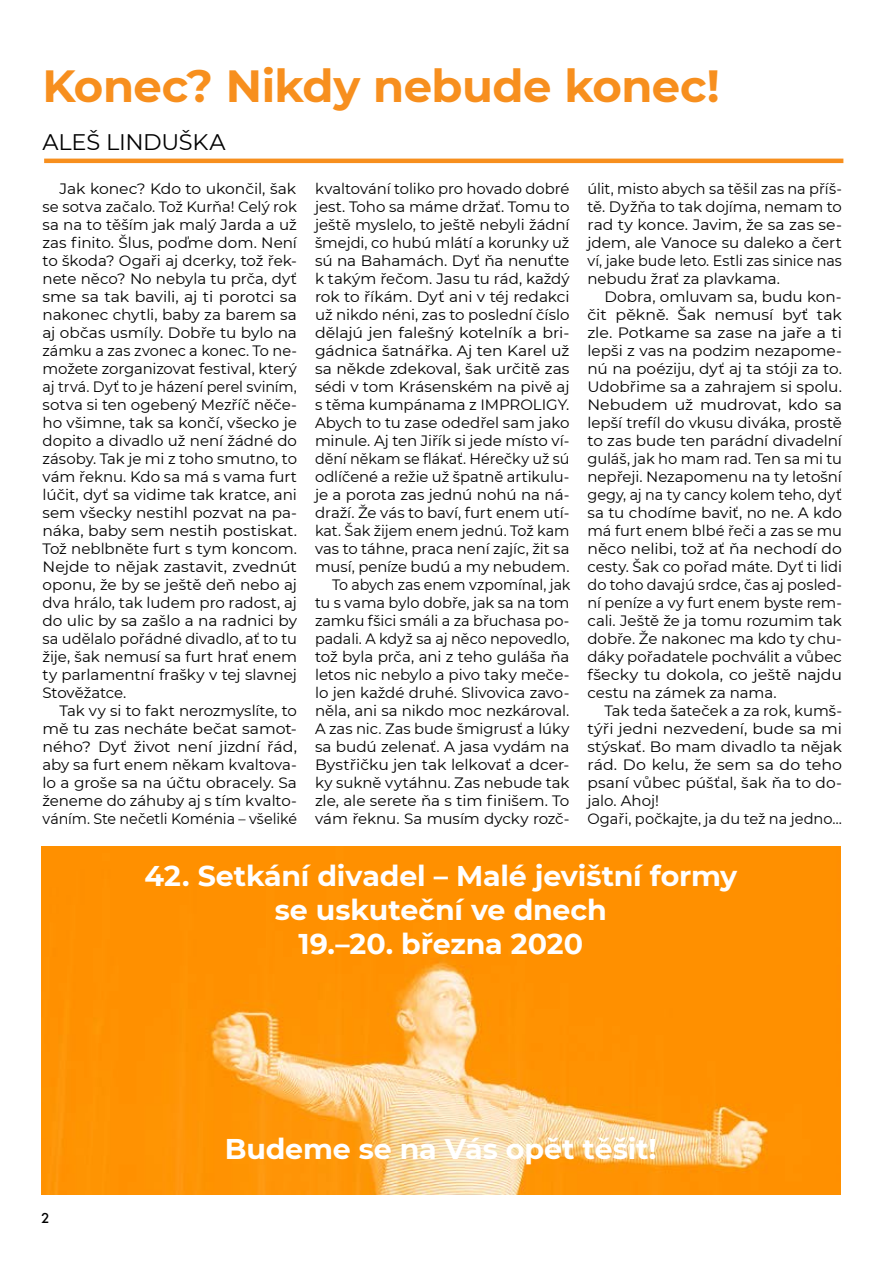
<style>
.page{position:relative;width:893px;height:1263px;background:#fff}
.page>*{position:absolute;margin:0;border:0;box-sizing:border-box;transform-origin:0 0}
.t1{font:700 45px "Montserrat";letter-spacing:-.01em;color:#f78f1e}
.t2{font:700 28.5px/34.2px "Montserrat";letter-spacing:-.005em;color:#fff;text-align:center}
.t3{font:22.5px "Montserrat";letter-spacing:-.01em;color:#000}
.t4{font:15px/18px "Montserrat";letter-spacing:-.005em;color:#000;text-align:justify}
.t5{font:15px/18px "Montserrat";letter-spacing:-.005em;color:#000;text-align:justify;scale:1.04 1}
.t6{font:500 15px "Futura TOT";color:#000}
</style>
<div class="page">
<img style="left:41px;top:846px;width:799px;height:349px">
<hr style="left:44px;top:159px;width:799px;height:4px;background:#f78f1e">
<h1 class="t1" style="left:43px;top:54px;width:679px">Konec? Nikdy nebude konec!</h1>
<h3 class="t3" style="left:43px;top:127px;width:185px">ALEŠ LINDUŠKA</h3>
<p class="t5" style="left:43px;top:179px;width:246px;text-indent:17px">Jak konec? Kdo to ukončil, šak se sotva začalo. Tož Kurňa! Celý rok sa na to těším jak malý Jarda a už zas finito. Šlus, poďme dom. Není to škoda? Ogaři aj dcerky, tož řek&shy;nete něco? No nebyla tu prča, dyť sme sa tak bavili, aj ti porotci sa nakonec chytli, baby za barem sa aj občas usmíly. Dobře tu bylo na zámku a zas zvonec a konec. To ne&shy;možete zorganizovat festival, který aj trvá. Dyť to je házení perel sviním, sotva si ten ogebený Mezříč něče&shy;ho všimne, tak sa končí, všecko je dopito a divadlo už není žádné do zásoby. Tak je mi z toho smutno, to vám řeknu. Kdo sa má s vama furt lúčit, dyť sa vidime tak kratce, ani sem všecky nestihl pozvat na pa&shy;náka, baby sem nestih postiskat.<br>Tož neblbněte furt s tym koncom.<br>Nejde to nějak zastavit, zvednút oponu, že by se ještě deň nebo aj dva hrálo, tak ludem pro radost, aj do ulic by sa zašlo a na radnici by sa udělalo pořádné divadlo, ať to tu žije, šak nemusí sa furt hrať enem ty parlamentní frašky v tej slavnej Stověžatce.</p>
<p class="t4" style="left:43px;top:701px;width:256px;text-indent:17px">Tak vy si to fakt nerozmyslíte, to mě tu zas necháte bečat samot&shy;ného? Dyť život není jizdní řád, aby sa furt enem někam kvaltova&shy;lo a groše sa na účtu obracely. Sa ženeme do záhuby aj s tím kvalto&shy;váním. Ste nečetli Koménia – všeliké</p>
<p class="t4" style="left:315px;top:179px;width:257px;text-align:right">kvaltování toliko pro hovado dobré jest. Toho sa máme držať. Tomu to ještě myslelo, to ještě nebyli žádní šmejdi, co hubú mlátí a korunky už sú na Bahamách. Dyť ňa nenuťte k takým řečom. Jasu tu rád, každý rok to říkám. Dyť ani v téj redakci už nikdo néni, zas to poslední číslo dělajú jen falešný kotelník a bri&shy;gádnica šatnářka. Aj ten Karel už sa někde zdekoval, šak určitě zas sédi v tom Krásenském na pivě aj s těma kumpánama z IMPROLIGY.<br>Abych to tu zase odedřel sam jako minule. Aj ten Jiřík si jede místo ví&shy;dění někam se flákať. Hérečky už sú odlíčené a režie už špatně artikulu&shy;je a porota zas jednú nohú na ná&shy;draží. Že vás to baví, furt enem utí&shy;kat. Šak žijem enem jednú. Tož kam vas to táhne, praca není zajíc, žit sa musí, peníze budú a my nebudem.<br>To abych zas enem vzpomínal, jak tu s vama bylo dobře, jak sa na tom zamku fšici smáli a za břuchasa po&shy;padali. A když sa aj něco nepovedlo, tož byla prča, ani z teho guláša ňa letos nic nebylo a pivo taky meče&shy;lo jen každé druhé. Slivovica zavo&shy;něla, ani sa nikdo moc nezkároval.<br>A zas nic. Zas bude šmigrusť a lúky sa budú zelenať. A jasa vydám na Bystřičku jen tak lelkovať a dcer&shy;ky sukně vytáhnu. Zas nebude tak zle, ale serete ňa s tim finišem. To vám řeknu. Sa musím dycky rozč-</p>
<p class="t4" style="left:587px;top:179px;width:256px">úlit, misto abych sa těšil zas na příš&shy;tě. Dyžňa to tak dojíma, nemam to rad ty konce. Javim, že sa zas se&shy;jdem, ale Vanoce su daleko a čert ví, jake bude leto. Estli zas sinice nas nebudu žrať za plavkama.</p>
<p class="t4" style="left:587px;top:287px;width:256px;text-indent:17px">Dobra, omluvam sa, budu kon&shy;čit pěkně. Šak nemusí byť tak zle. Potkame sa zase na jaře a ti lepši z vas na podzim nezapome&shy;nú na poéziju, dyť aj ta stóji za to.<br>Udobřime sa a zahrajem si spolu.<br>Nebudem už mudrovat, kdo sa lepší trefíl do vkusu diváka, prostě to zas bude ten parádní divadelní guláš, jak ho mam rad. Ten sa mi tu nepřeji. Nezapomenu na ty letošní gegy, aj na ty cancy kolem teho, dyť sa tu chodíme baviť, no ne. A kdo má furt enem blbé řeči a zas se mu něco nelibi, tož ať ňa nechodí do cesty. Šak co pořad máte. Dyť ti lidi do toho davajú srdce, čas aj posled&shy;ní peníze a vy furt enem byste rem&shy;cali. Ještě že ja tomu rozumim tak dobře. Že nakonec ma kdo ty chu&shy;dáky pořadatele pochválit a vůbec fšecky tu dokola, co ještě najdu cestu na zámek za nama.</p>
<p class="t4" style="left:587px;top:701px;width:256px;text-align:left;text-indent:17px">Tak teda šateček a za rok, kumš&shy;týři jedni nezvedení, bude sa mi stýskať. Bo mam divadlo ta nějak rád. Do kelu, že sem sa do teho psaní vůbec púšťal, šak ňa to do&shy;jalo. Ahoj!<br>Ogaři, počkajte, ja du tež na jedno…</p>
<h2 class="t2" style="left:144px;top:857px;width:594px">42. Setkání divadel – Malé jevištní formy se uskuteční ve dnech<br>19.–20. března 2020</h2>
<p class="t6" style="left:41px;top:1209px;width:10px">2</p>
<h2 class="t2" style="left:225px;top:1131px;width:434px">Budeme se na Vás opět těšit!</h2>
</div>
